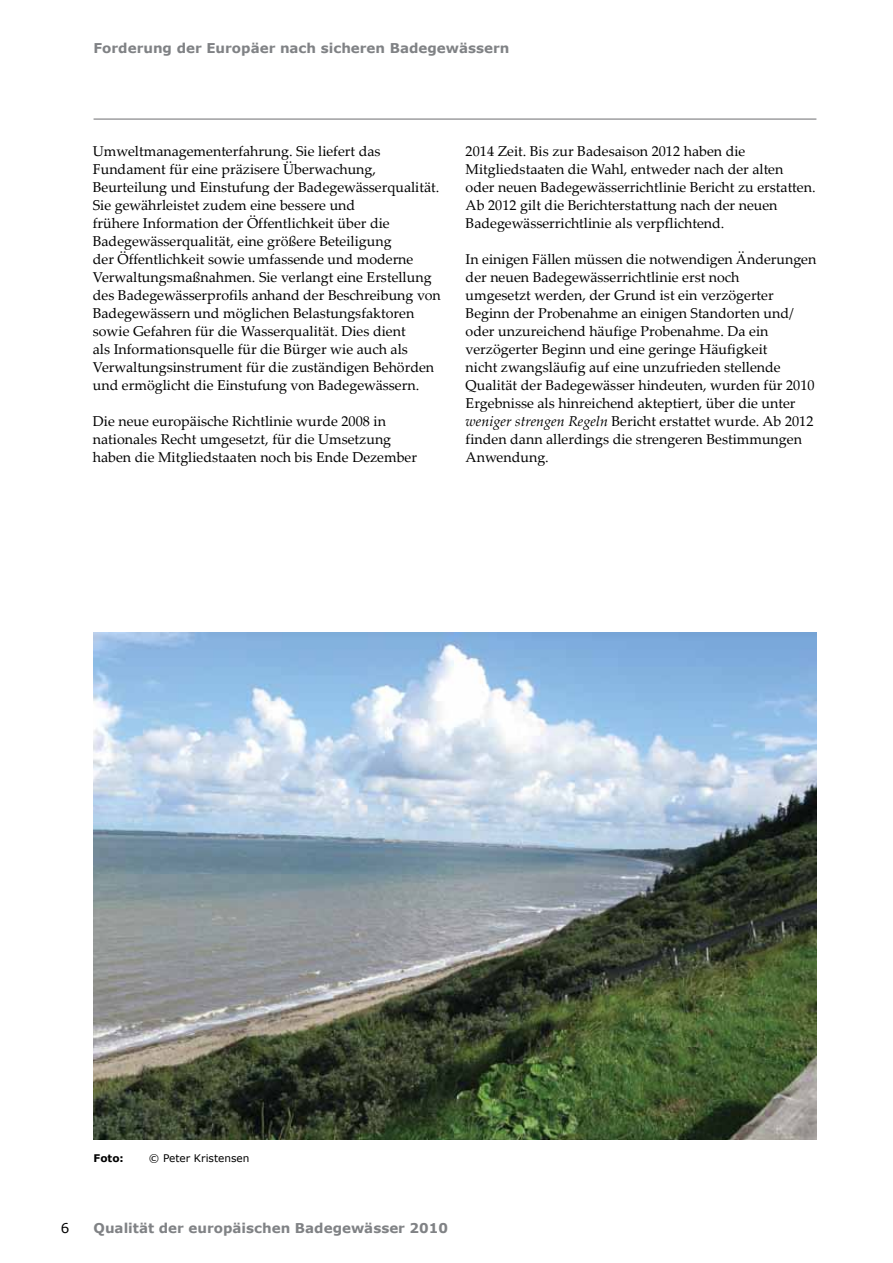
<style>
.page{position:relative;width:893px;height:1263px;background:#fff}
.page>*{position:absolute;margin:0;border:0;box-sizing:border-box;transform-origin:0 0}
.t1{font:14.25px/18px "Palatino Linotype";color:#000}
.t2{font:700 13.5px "Verdana";color:#808285}
.t3{font:13.5px "Verdana";color:#000}
.t4{font:10.5px "Verdana";color:#000}
.t5{font:700 10.5px "Verdana";color:#000}
.s1{font-style:italic}
</style>
<div class="page">
<hr style="left:94px;top:119px;width:722px;height:1px;background:#6d6e71">
<img style="left:94px;top:632px;width:722px;height:507px">
<p class="t2" style="left:94px;top:40px;width:417px">Forderung der Europäer nach sicheren Badegewässern</p>
<p class="t1" style="left:93px;top:141px;width:350px">Umweltmanagementerfahrung. Sie liefert das Fundament für eine präzisere Überwachung, Beurteilung und Einstufung der Badegewässerqualität.<br>Sie gewährleistet zudem eine bessere und<br>frühere Information der Öffentlichkeit über die Badegewässerqualität, eine größere Beteiligung<br>der Öffentlichkeit sowie umfassende und moderne Verwaltungsmaßnahmen. Sie verlangt eine Erstellung des Badegewässerprofils anhand der Beschreibung von Badegewässern und möglichen Belastungsfaktoren sowie Gefahren für die Wasserqualität. Dies dient<br>als Informationsquelle für die Bürger wie auch als Verwaltungsinstrument für die zuständigen Behörden und ermöglicht die Einstufung von Badegewässern.</p>
<p class="t1" style="left:93px;top:411px;width:326px">Die neue europäische Richtlinie wurde 2008 in nationales Recht umgesetzt, für die Umsetzung haben die Mitgliedstaaten noch bis Ende Dezember</p>
<p class="t1" style="left:466px;top:141px;width:351px">2014 Zeit. Bis zur Badesaison 2012 haben die Mitgliedstaaten die Wahl, entweder nach der alten oder neuen Badegewässerrichtlinie Bericht zu erstatten.<br>Ab 2012 gilt die Berichterstattung nach der neuen Badegewässerrichtlinie als verpflichtend.</p>
<p class="t1" style="left:466px;top:249px;width:352px">In einigen Fällen müssen die notwendigen Änderungen der neuen Badegewässerrichtlinie erst noch<br>umgesetzt werden, der Grund ist ein verzögerter Beginn der Probenahme an einigen Standorten und/ oder unzureichend häufige Probenahme. Da ein verzögerter Beginn und eine geringe Häufigkeit<br>nicht zwangsläufig auf eine unzufrieden stellende Qualität der Badegewässer hindeuten, wurden für 2010<br>Ergebnisse als hinreichend akteptiert, über die unter <span class="s1">weniger strengen Regeln</span> Bericht erstattet wurde. Ab 2012 finden dann allerdings die strengeren Bestimmungen Anwendung.</p>
<p class="t5" style="left:94px;top:1152px;width:32px">Foto:</p>
<p class="t4" style="left:149px;top:1152px;width:102px">© Peter Kristensen</p>
<p class="t3" style="left:61px;top:1219px;width:10px">6</p>
<p class="t2" style="left:94px;top:1219px;width:356px">Qualität der europäischen Badegewässer 2010</p>
</div>
